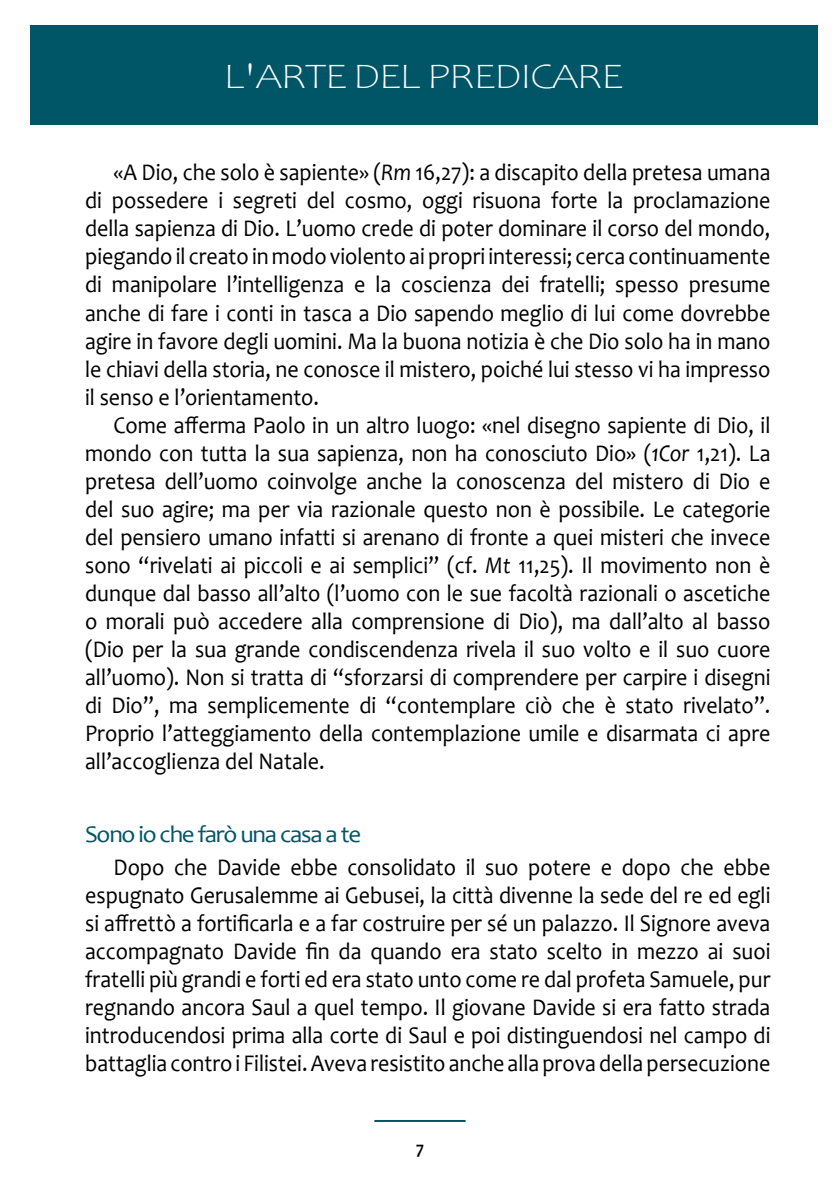
<style>
.page{position:relative;width:840px;height:1191px;background:#fff}
.page>*{position:absolute;margin:0;border:0;box-sizing:border-box;transform-origin:0 0}
.t1{font:300 36px "Candara";letter-spacing:-.04em;color:#fff;scale:1.2 1}
.t2{font:24px/28px "Candara";color:#000;text-align:justify;scale:.92 1}
.t3{font:24px "Candara";letter-spacing:-.05em;color:#005667;scale:1.04 1}
.t4{font:700 18px "Candara";color:#000;scale:.95 1}
.s1{font-style:italic}
</style>
<div class="page">
<hr style="left:374px;top:1120px;width:91px;height:2px;background:#005667">
<div style="left:30px;top:26px;width:786px;height:99px;background:#005667"></div>
<h1 class="t1" style="left:223px;top:57px;width:335px">L'ARTE DEL PREDICARE</h1>
<p class="t2" style="left:85px;top:158px;width:746px;text-indent:28px">«A Dio, che solo è sapiente» (<span class="s1">Rm</span> 16,27): a discapito della pretesa umana di possedere i segreti del cosmo, oggi risuona forte la proclamazione della sapienza di Dio. L’uomo crede di poter dominare il corso del mondo, piegando il creato in modo violento ai propri interessi; cerca continuamente di manipolare l’intelligenza e la coscienza dei fratelli; spesso presume anche di fare i conti in tasca a Dio sapendo meglio di lui come dovrebbe agire in favore degli uomini. Ma la buona notizia è che Dio solo ha in mano le chiavi della storia, ne conosce il mistero, poiché lui stesso vi ha impresso il senso e l’orientamento.</p>
<p class="t2" style="left:85px;top:410px;width:746px;text-indent:28px">Come afferma Paolo in un altro luogo: «nel disegno sapiente di Dio, il mondo con tutta la sua sapienza, non ha conosciuto Dio» (<span class="s1">1Cor</span> 1,21). La pretesa dell’uomo coinvolge anche la conoscenza del mistero di Dio e del suo agire; ma per via razionale questo non è possibile. Le categorie del pensiero umano infatti si arenano di fronte a quei misteri che invece sono “rivelati ai piccoli e ai semplici” (cf. <span class="s1">Mt</span> 11,25). Il movimento non è dunque dal basso all’alto (l’uomo con le sue facoltà razionali o ascetiche o morali può accedere alla comprensione di Dio), ma dall’alto al basso (Dio per la sua grande condiscendenza rivela il suo volto e il suo cuore all’uomo). Non si tratta di “sforzarsi di comprendere per carpire i disegni di Dio”, ma semplicemente di “contemplare ciò che è stato rivelato”.<br>Proprio l’atteggiamento della contemplazione umile e disarmata ci apre all’accoglienza del Natale.</p>
<p class="t3" style="left:85px;top:819px;width:267px">Sono io che farò una casa a te</p>
<p class="t2" style="left:85px;top:853px;width:746px;text-indent:28px">Dopo che Davide ebbe consolidato il suo potere e dopo che ebbe espugnato Gerusalemme ai Gebusei, la città divenne la sede del re ed egli si affrettò a fortificarla e a far costruire per sé un palazzo. Il Signore aveva accompagnato Davide fin da quando era stato scelto in mezzo ai suoi fratelli più grandi e forti ed era stato unto come re dal profeta Samuele, pur regnando ancora Saul a quel tempo. Il giovane Davide si era fatto strada introducendosi prima alla corte di Saul e poi distinguendosi nel campo di battaglia contro i Filistei. Aveva resistito anche alla prova della persecuzione</p>
<p class="t4" style="left:416px;top:1137px;width:10px">7</p>
</div>
